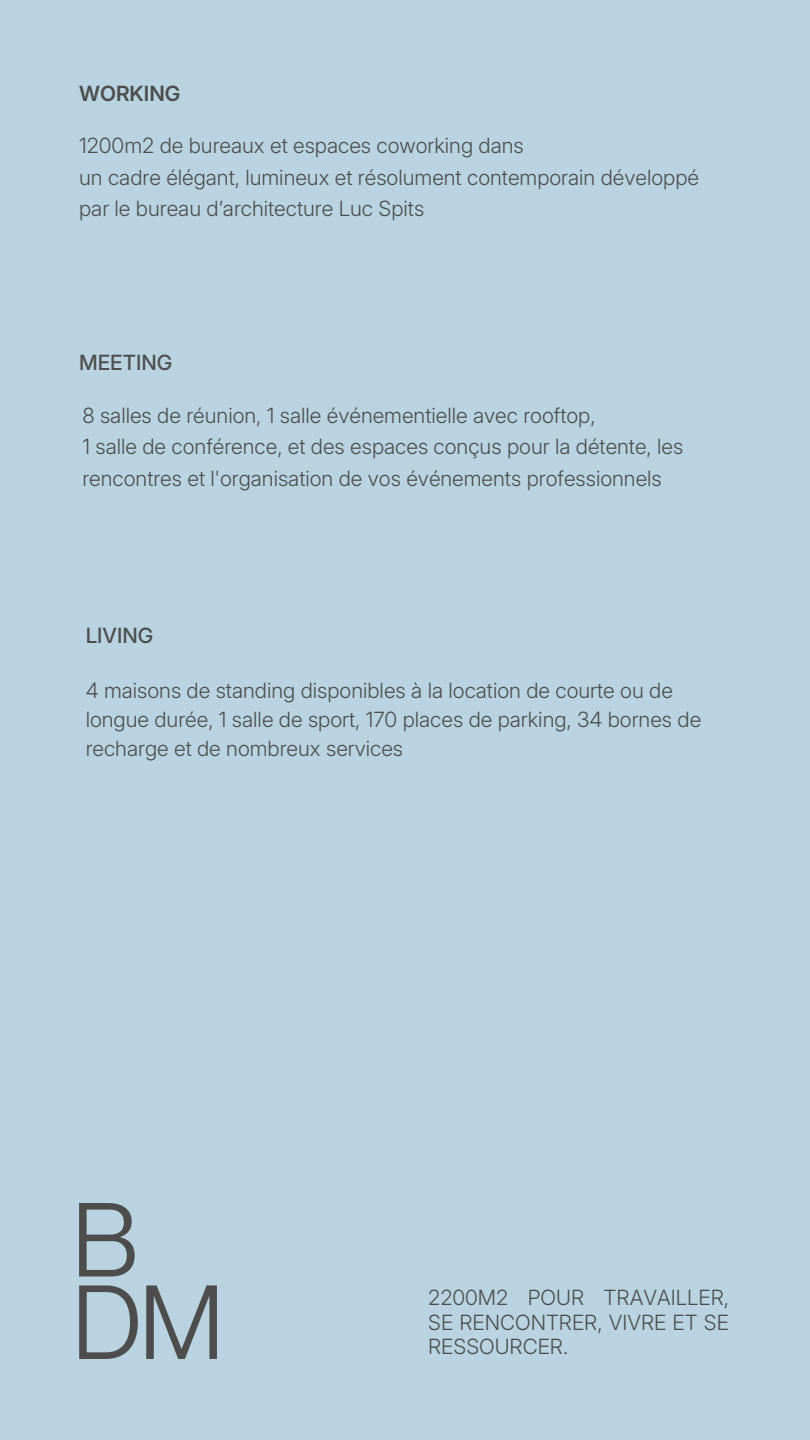
<style>
.page{position:relative;width:810px;height:1440px;background:#bad3e0}
.page>*{position:absolute;margin:0;border:0;box-sizing:border-box;transform-origin:0 0}
.t1{font:300 21px/31.5px "Inter 24 pt";color:#4d4d4d}
.t2{font:500 21px "Inter 24 pt";color:#4d4d4d}
.t3{font:600 21px "Inter 24 pt";color:#4d4d4d}
</style>
<div class="page">
<img style="left:79px;top:1204px;width:137px;height:155px">
<p class="t3" style="left:79px;top:80px;width:103px">WORKING</p>
<h1 class="t1" style="left:79px;top:130px;width:446px">1200m2 de bureaux et espaces coworking dans</h1>
<p class="t1" style="left:79px;top:161px;width:615px">un cadre élégant, lumineux et résolument contemporain développé par le bureau d’architecture Luc Spits</p>
<p class="t2" style="left:79px;top:350px;width:95px">MEETING</p>
<h1 class="t1" style="left:82px;top:399px;width:515px">8 salles de réunion, 1 salle événementielle avec rooftop,</h1>
<p class="t1" style="left:82px;top:431px;width:602px">1 salle de conférence, et des espaces conçus pour la détente, les rencontres et l'organisation de vos événements professionnels</p>
<p class="t2" style="left:86px;top:622px;width:69px">LIVING</p>
<h1 class="t1" style="left:86px;top:676px;width:617px;line-height:29.2px">4 maisons de standing disponibles à la location de courte ou de longue durée, 1 salle de sport, 170 places de parking, 34 bornes de recharge et de nombreux services</h1>
<p class="t1" style="left:428px;top:1285px;width:302px;line-height:24.8px;text-align:justify">2200M2 POUR TRAVAILLER, SE RENCONTRER, VIVRE ET SE RESSOURCER.</p>
</div>
